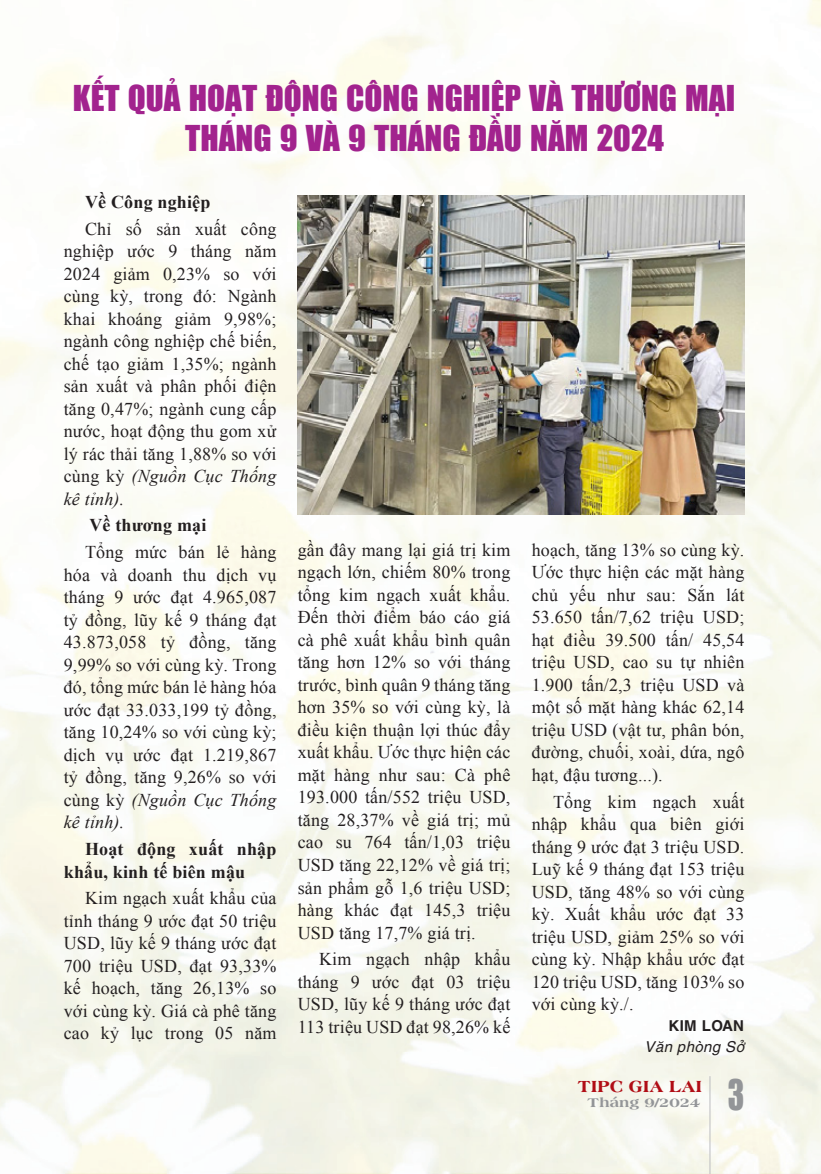
<style>
.page{position:relative;width:821px;height:1174px;background:#fff}
.page>*{position:absolute;margin:0;border:0;box-sizing:border-box;transform-origin:0 0}
.t1{font:39px "UTM Impact";color:#939598;scale:.8 1}
.Tit{font:33px "UTM Impact";color:#a2238e}
.Body_text{font:18px/22.5px "Times New Roman";letter-spacing:.01em;color:#231f20;text-align:justify}
.Body_text-2{font:700 18px/22.5px "Times New Roman";letter-spacing:.01em;color:#231f20}
.t2{font:17.25px "UTM Americana EB";color:#b00d15}
.Tac_gia{font:italic 15px "UTM Helve";color:#231f20}
.Tac_gia-2{font:700 15px "UTM Helve";color:#231f20}
.t3{font:13.5px "UTM Americana EB";color:#939598;scale:1.15 1}
.s1{font-style:italic}
</style>
<div class="page">
<img style="left:0;top:0;width:821px;height:1174px">
<img style="left:298px;top:196px;width:446px;height:318px">
<hr style="left:709px;top:1076px;width:1px;height:98px;background:#bcbdc0">
<p class="Tit" style="left:73px;top:74px;width:663px">KẾT QUẢ HOẠT ĐỘNG CÔNG NGHIỆP VÀ THƯƠNG MẠI</p>
<p class="Tit" style="left:185px;top:114px;width:480px">THÁNG 9 VÀ 9 THÁNG ĐẦU NĂM 2024</p>
<p class="Body_text-2" style="left:85px;top:190px;width:127px">Về Công nghiệp</p>
<p class="Body_text" style="left:64px;top:217px;width:214px;text-indent:21px">Chỉ số sản xuất công nghiệp ước 9 tháng năm 2024 giảm 0,23% so với cùng kỳ, trong đó: Ngành khai khoáng giảm 9,98%; ngành công nghiệp chế biến, chế tạo giảm 1,35%; ngành sản xuất và phân phối điện tăng 0,47%; ngành cung cấp nước, hoạt động thu gom xử lý rác thải tăng 1,88% so với cùng kỳ <span class="s1">(Nguồn Cục Thống kê tỉnh).</span></p>
<p class="Body_text-2" style="left:89px;top:514px;width:118px">Về thương mại</p>
<p class="Body_text" style="left:64px;top:540px;width:214px;text-indent:21px">Tổng mức bán lẻ hàng hóa và doanh thu dịch vụ tháng 9 ước đạt 4.965,087 tỷ đồng, lũy kế 9 tháng đạt 43.873,058 tỷ đồng, tăng 9,99% so với cùng kỳ. Trong đó, tổng mức bán lẻ hàng hóa ước đạt 33.033,199 tỷ đồng, tăng 10,24% so với cùng kỳ; dịch vụ ước đạt 1.219,867 tỷ đồng, tăng 9,26% so với cùng kỳ <span class="s1">(Nguồn Cục Thống kê tỉnh).</span></p>
<p class="Body_text-2" style="left:64px;top:837px;width:214px;text-indent:21px">Hoạt động xuất nhập khẩu, kinh tế biên mậu</p>
<p class="Body_text" style="left:64px;top:886px;width:214px;text-indent:21px">Kim ngạch xuất khẩu của tỉnh tháng 9 ước đạt 50 triệu USD, lũy kế 9 tháng ước đạt 700 triệu USD, đạt 93,33% kế hoạch, tăng 26,13% so với cùng kỳ. Giá cà phê tăng cao kỷ lục trong 05 năm</p>
<p class="Body_text" style="left:298px;top:538px;width:214px">gần đây mang lại giá trị kim ngạch lớn, chiếm 80% trong tổng kim ngạch xuất khẩu.<br>Đến thời điểm báo cáo giá cà phê xuất khẩu bình quân tăng hơn 12% so với tháng trước, bình quân 9 tháng tăng hơn 35% so với cùng kỳ, là điều kiện thuận lợi thúc đẩy xuất khẩu. Ước thực hiện các mặt hàng như sau: Cà phê 193.000 tấn/552 triệu USD, tăng 28,37% về giá trị; mủ cao su 764 tấn/1,03 triệu USD tăng 22,12% về giá trị; sản phẩm gỗ 1,6 triệu USD; hàng khác đạt 145,3 triệu USD tăng 17,7% giá trị.</p>
<p class="Body_text" style="left:298px;top:947px;width:214px;text-indent:21px">Kim ngạch nhập khẩu tháng 9 ước đạt 03 triệu USD, lũy kế 9 tháng ước đạt 113 triệu USD đạt 98,26% kế</p>
<p class="Body_text" style="left:531px;top:538px;width:214px">hoạch, tăng 13% so cùng kỳ.<br>Ước thực hiện các mặt hàng chủ yếu như sau: Sắn lát 53.650 tấn/7,62 triệu USD; hạt điều 39.500 tấn/ 45,54 triệu USD, cao su tự nhiên 1.900 tấn/2,3 triệu USD và một số mặt hàng khác 62,14 triệu USD (vật tư, phân bón, đường, chuối, xoài, dứa, ngô hạt, đậu tương...).</p>
<p class="Body_text" style="left:531px;top:790px;width:214px;text-indent:21px">Tổng kim ngạch xuất nhập khẩu qua biên giới tháng 9 ước đạt 3 triệu USD.<br>Luỹ kế 9 tháng đạt 153 triệu USD, tăng 48% so với cùng kỳ. Xuất khẩu ước đạt 33 triệu USD, giảm 25% so với cùng kỳ. Nhập khẩu ước đạt 120 triệu USD, tăng 103% so với cùng kỳ./.</p>
<p class="Tac_gia-2" style="left:668px;top:1013px;width:77px">KIM LOAN</p>
<p class="Tac_gia" style="left:644px;top:1034px;width:101px">Văn phòng Sở</p>
<p class="t1" style="left:728px;top:1066px;width:22px">3</p>
<p class="t2" style="left:577px;top:1073px;width:126px">TIPC GIA LAI</p>
<p class="t3" style="left:587px;top:1092px;width:100px">Tháng 9/2024</p>
</div>
